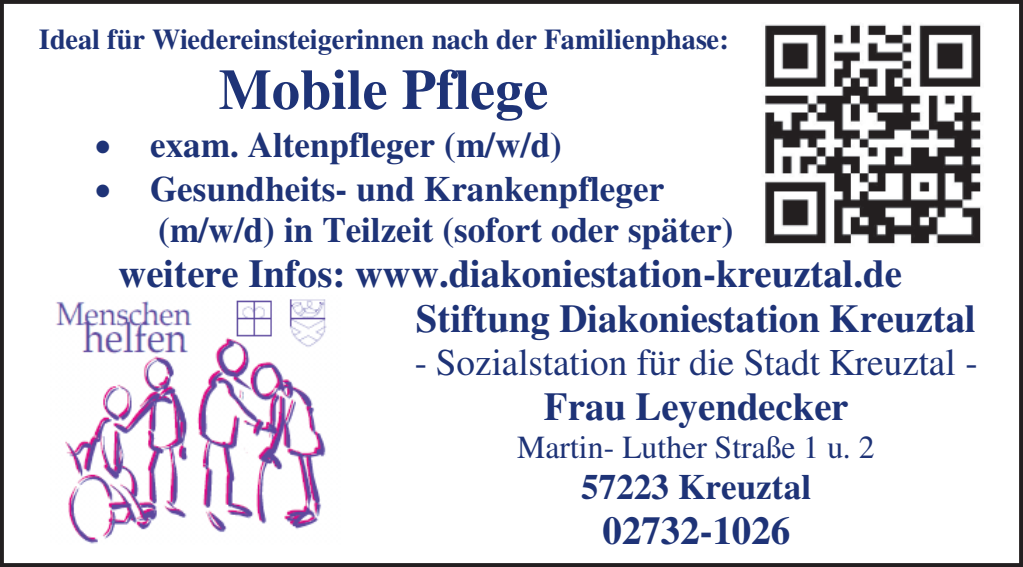
<style>
.page{position:relative;width:1023px;height:567px;background:#fff}
.page>*{position:absolute;margin:0;border:0;box-sizing:border-box;transform-origin:0 0}
.t1{font:700 57.2px "Times LT";color:#1e3377}
.t2{font:700 39.6px/45.2px "Times LT";color:#1e3377}
.t3{font:37.6px "Times LT";color:#1e3377}
.t4{font:700 35.6px/41.2px "Times LT";color:#1e3377}
.t5{font:32px "Times LT";color:#1e3377}
.t6{font:700 28.8px "Times LT";letter-spacing:-.005em;color:#1e3377}
</style>
<div class="page">
<img style="left:765px;top:24px;width:216px;height:220px">
<img style="left:55px;top:299px;width:272px;height:245px">
<div style="left:0;top:0;width:1022px;height:567px;border:4px solid #231f20"></div>
<p class="t6" style="left:39px;top:22px;width:691px">Ideal für Wiedereinsteigerinnen nach der Familienphase:</p>
<p class="t1" style="left:219px;top:56px;width:331px">Mobile Pflege</p>
<p class="t4" style="left:95px;top:124px;width:468px">• exam. Altenpfleger (m/w/d)</p>
<p class="t4" style="left:158px;top:167px;width:577px;text-indent:-63px">• Gesundheits- und Krankenpfleger (m/w/d) in Teilzeit (sofort oder später)</p>
<p class="t2" style="left:416px;top:250px;width:561px;text-indent:-298px">weitere Infos: www.diakoniestation-kreuztal.de<br>Stiftung Diakoniestation Kreuztal</p>
<p class="t3" style="left:415px;top:341px;width:564px">- Sozialstation für die Stadt Kreuztal -</p>
<p class="t2" style="left:544px;top:383px;width:306px">Frau Leyendecker</p>
<p class="t5" style="left:517px;top:429px;width:359px">Martin- Luther Straße 1 u. 2</p>
<p class="t4" style="left:581px;top:466px;width:231px">57223 Kreuztal</p>
<p class="t2" style="left:602px;top:507px;width:189px">02732-1026</p>
</div>
